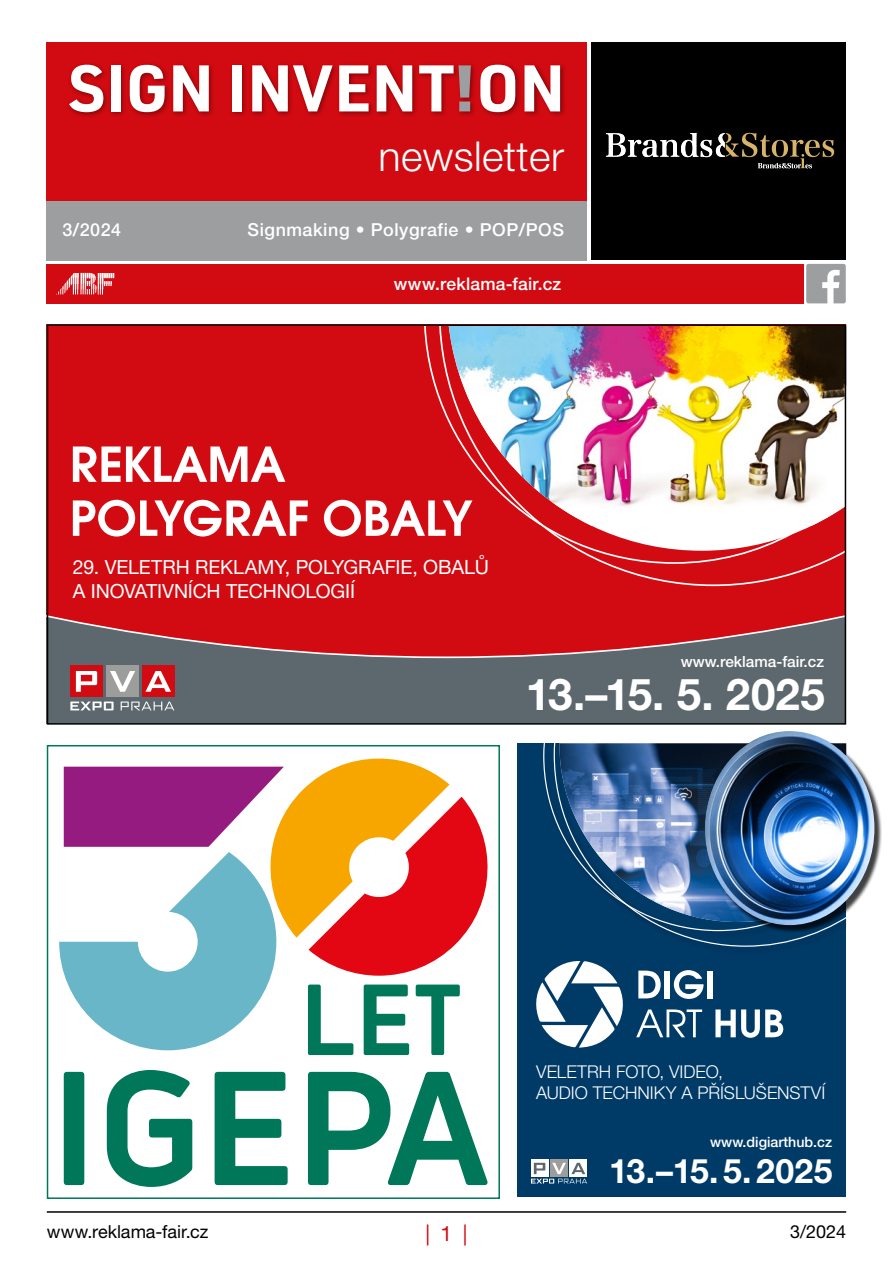
<style>
.page{position:relative;width:893px;height:1263px;background:#fff}
.page>*{position:absolute;margin:0;border:0;box-sizing:border-box;transform-origin:0 0}
.t1{font:700 64.5px "URWDIN";color:#fff}
.t2{font:700 43.95px "Helvetica Neue LT Pro";letter-spacing:.005em;color:#fff}
.t3{font:300 41.25px "Helvetica Neue LT Pro";letter-spacing:.01em;color:#fff}
.t4{font:700 33.75px "Helvetica Neue LT Pro";letter-spacing:.005em;color:#fff}
.t5{font:21px "Helvetica Neue LT Pro";color:#d20a11}
.t6{font:19.5px/23.4px "Helvetica Neue LT Pro";letter-spacing:-.005em;color:#fff}
.t7{font:18px "Helvetica Neue LT Pro";color:#000}
.t8{font:500 17.85px "Helvetica Neue LT Pro";letter-spacing:.03em;color:#fff}
.t9{font:300 17.7px/21.1px "Helvetica Neue LT Pro";letter-spacing:-.005em;color:#fff}
.t10{font:500 17.4px "Helvetica Neue LT Pro";letter-spacing:.015em;color:#fff}
.t11{font:500 15.45px "Helvetica Neue LT Pro";color:#fff}
.t12{font:500 14.25px "Helvetica Neue LT Pro";color:#fff}
.s1{font-weight:900;color:#9c9e9f}
.s2{font-size:19.65px}
</style>
<div class="page">
<hr style="left:47px;top:1211px;width:799px;height:2px;background:#000">
<div style="left:47px;top:43px;width:540px;height:158px;background:#d20a11"></div>
<div style="left:47px;top:201px;width:540px;height:59px;background:#9c9e9f"></div>
<div style="left:66px;top:62px;width:501px;height:56px;background:#000;opacity:.4"></div>
<div style="left:46px;top:264px;width:757px;height:39px;background:#d20a11"></div>
<svg style="left:56px;top:273px;width:58px;height:21px"></svg>
<div style="left:591px;top:43px;width:255px;height:217px;background:#000"></div>
<svg style="left:606px;top:133px;width:228px;height:35px"></svg>
<svg style="left:806px;top:264px;width:40px;height:39px"></svg>
<div style="left:47px;top:324px;width:799px;height:400px;background:#5d686e"></div>
<svg style="left:50px;top:327px;width:793px;height:331px;background:#c9131a"></svg>
<div style="left:70px;top:665px;width:33px;height:32px;background:#d20a11"></div>
<div style="left:106px;top:665px;width:33px;height:32px;background:#9d9d9c"></div>
<div style="left:142px;top:665px;width:32px;height:32px;background:#d20a11"></div>
<svg style="left:76px;top:671px;width:21px;height:21px"></svg>
<svg style="left:110px;top:671px;width:25px;height:21px"></svg>
<svg style="left:145px;top:671px;width:26px;height:21px"></svg>
<svg style="left:70px;top:701px;width:104px;height:9px"></svg>
<div style="left:423px;top:327px;width:15px;height:238px;background:#d20a11"></div>
<img style="left:438px;top:327px;width:405px;height:260px">
<div style="left:47px;top:324px;width:799px;height:401px;border:2px solid #000"></div>
<div style="left:518px;top:743px;width:328px;height:454px;background:#003b68"></div>
<svg style="left:553px;top:743px;width:264px;height:204px"></svg>
<svg style="left:531px;top:1160px;width:17px;height:3px"></svg>
<svg style="left:550px;top:1160px;width:18px;height:3px"></svg>
<div style="left:570px;top:1160px;width:17px;height:17px;background:#fff"></div>
<svg style="left:531px;top:1163px;width:56px;height:20px"></svg>
<div style="left:706px;top:732px;width:176px;height:201px;background:#000;opacity:.75"></div>
<img style="left:705px;top:731px;width:169px;height:194px">
<svg style="left:73px;top:500px;width:235px;height:36px;background:#e6787c"></svg>
<svg style="left:324px;top:500px;width:148px;height:36px;background:#e5767a"></svg>
<svg style="left:73px;top:446px;width:212px;height:36px;background:#e77f82"></svg>
<svg style="left:638px;top:970px;width:23px;height:28px"></svg>
<div style="left:665px;top:970px;width:5px;height:28px;background:#fff"></div>
<svg style="left:674px;top:970px;width:29px;height:29px"></svg>
<div style="left:707px;top:970px;width:5px;height:28px;background:#fff"></div>
<svg style="left:636px;top:1009px;width:66px;height:28px"></svg>
<svg style="left:715px;top:1009px;width:68px;height:29px"></svg>
<svg style="left:536px;top:961px;width:87px;height:86px"></svg>
<svg style="left:107px;top:1070px;width:85px;height:117px"></svg>
<div style="left:64px;top:1072px;width:20px;height:113px;background:#007758;border-radius:3px"></div>
<svg style="left:215px;top:1072px;width:73px;height:113px"></svg>
<svg style="left:308px;top:1072px;width:179px;height:113px"></svg>
<svg style="left:59px;top:758px;width:428px;height:297px"></svg>
<div style="left:47px;top:745px;width:453px;height:454px;border:2px solid #007758"></div>
<h1 class="t1" style="left:68px;top:44px;width:498px">SIGN INVENT<span class="s1">!</span>ON</h1>
<h3 class="t3" style="left:378px;top:131px;width:187px">newsletter</h3>
<p class="t8" style="left:62px;top:219px;width:60px">3/2024</p>
<p class="t8" style="left:247px;top:219px;width:318px">Signmaking • Polygrafie • POP/POS</p>
<p class="t10" style="left:394px;top:273px;width:169px">www.reklama-fair.cz</p>
<p class="t6" style="left:73px;top:555px;width:418px">29. VELETRH REKLAMY, POLYGRAFIE, <span class="s2">OBALŮ<br></span>A INOVATIVNÍCH TECHNOLOGIÍ</p>
<p class="t11" style="left:681px;top:653px;width:145px">www.reklama-fair.cz</p>
<h2 class="t2" style="left:526px;top:667px;width:301px">13.–15. 5. 2025</h2>
<p class="t9" style="left:536px;top:1060px;width:291px">VELETRH FOTO, VIDEO,<br>AUDIO TECHNIKY A PŘÍSLUŠENSTVÍ</p>
<p class="t12" style="left:710px;top:1133px;width:124px">www.digiarthub.cz</p>
<h3 class="t4" style="left:609px;top:1150px;width:225px">13.–15.5.2025</h3>
<p class="t7" style="left:47px;top:1221px;width:163px">www.reklama-fair.cz</p>
<p class="t5" style="left:425px;top:1220px;width:43px">| 1 |</p>
<p class="t7" style="left:790px;top:1221px;width:58px">3/2024</p>
</div>
